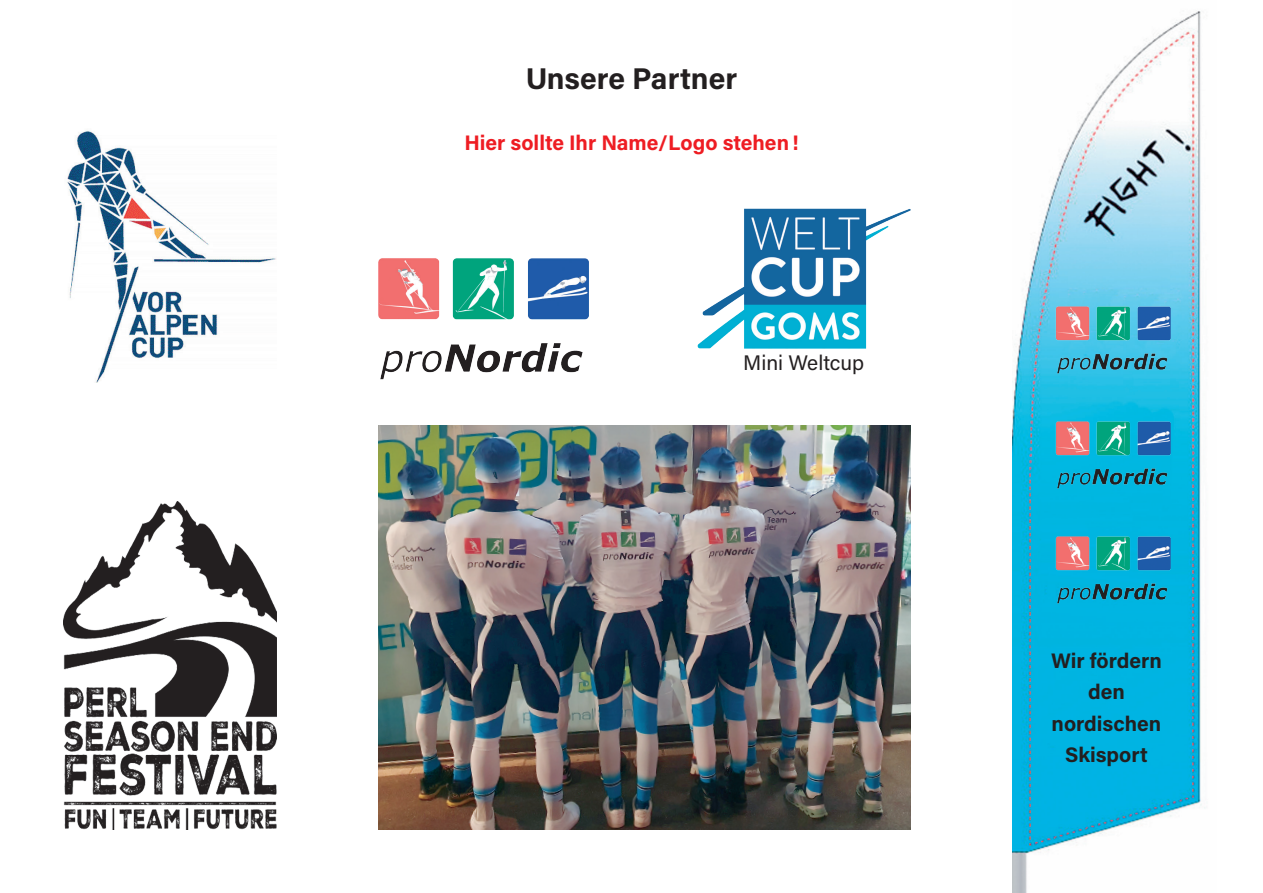
<style>
.page{position:relative;width:1263px;height:893px;background:#fff}
.page>*{position:absolute;margin:0;border:0;box-sizing:border-box;transform-origin:0 0}
.t1{font:700 30px "Acumin Pro";color:#231f20}
.t2{font:700 21px/31.5px "Acumin Pro";color:#231f20;text-align:center}
.t3{font:700 21px "Acumin Pro";color:#ee1d23}
.t4{font:21px "Acumin Pro";color:#231f20}
</style>
<div class="page">
<img style="left:1012px;top:11px;width:193px;height:882px">
<img style="left:1050px;top:303px;width:128px;height:74px">
<img style="left:1050px;top:418px;width:128px;height:74px">
<img style="left:1050px;top:533px;width:128px;height:74px">
<img style="left:378px;top:258px;width:211px;height:122px">
<img style="left:67px;top:131px;width:209px;height:252px">
<img style="left:697px;top:208px;width:213px;height:140px">
<img style="left:64px;top:502px;width:212px;height:327px">
<img style="left:378px;top:425px;width:532px;height:404px">
<h1 class="t1" style="left:526px;top:58px;width:213px">Unsere Partner</h1>
<p class="t3" style="left:464px;top:128px;width:336px">Hier sollte Ihr Name/Logo stehen!</p>
<p class="t4" style="left:743px;top:348px;width:122px">Mini Weltcup</p>
<p class="t2" style="left:1051px;top:644px;width:112px">Wir fördern den nordischen<br>Skisport</p>
</div>
